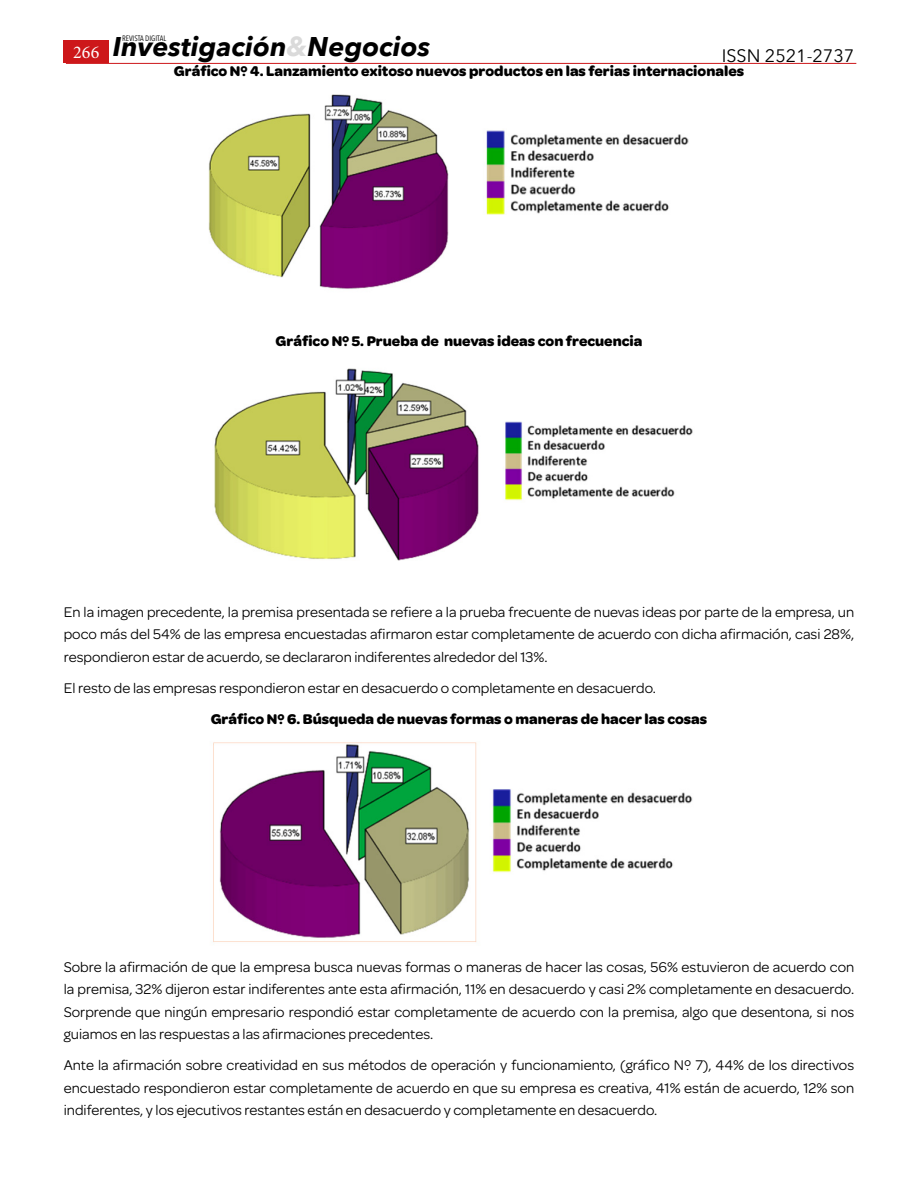
<style>
.page{position:relative;width:918px;height:1188px;background:#fff}
.page>*{position:absolute;margin:0;border:0;box-sizing:border-box;transform-origin:0 0}
.t1{font:italic 700 27px "Avenir Next";color:#000}
.t2{font:18px "Avenir Next";color:#000}
.t3{font:18px "Minion Pro";color:#fff}
.t4{font:15px/22.5px "Omnes";color:#000;text-align:justify}
.t5{font:700 15px "Omnes";color:#000}
.t6{font:7.8px "Avenir Next Condensed";color:#000}
.s1{color:#dadada}
</style>
<div class="page">
<hr style="left:66px;top:63px;width:790px;height:1px;background:#cd171a">
<div style="left:64px;top:41px;width:45px;height:22px;background:#cd171a"></div>
<img style="left:208px;top:94px;width:481px;height:195px">
<img style="left:214px;top:368px;width:479px;height:193px">
<img style="left:213px;top:742px;width:480px;height:200px">
<p class="t6" style="left:122px;top:31px;width:46px">REVISTA DIGITAL</p>
<h1 class="t1" style="left:113px;top:23px;width:319px">Investigación<span class="s1">&amp;</span>Negocios</h1>
<p class="t3" style="left:73px;top:41px;width:28px">266</p>
<p class="t2" style="left:722px;top:40px;width:134px">ISSN 2521-2737</p>
<p class="t5" style="left:174px;top:60px;width:572px">Gráfico Nº 4. Lanzamiento exitoso nuevos productos en las ferias internacionales</p>
<p class="t5" style="left:276px;top:330px;width:368px">Gráfico Nº 5. Prueba de nuevas ideas con frecuencia</p>
<p class="t4" style="left:64px;top:600px;width:792px">En la imagen precedente, la premisa presentada se refiere a la prueba frecuente de nuevas ideas por parte de la empresa, un poco más del 54% de las empresa encuestadas afirmaron estar completamente de acuerdo con dicha afirmación, casi 28%, respondieron estar de acuerdo, se declararon indiferentes alrededor del 13%.</p>
<p class="t4" style="left:64px;top:676px;width:594px">El resto de las empresas respondieron estar en desacuerdo o completamente en desacuerdo.</p>
<p class="t5" style="left:211px;top:708px;width:498px">Gráfico Nº 6. Búsqueda de nuevas formas o maneras de hacer las cosas</p>
<p class="t4" style="left:64px;top:955px;width:792px">Sobre la afirmación de que la empresa busca nuevas formas o maneras de hacer las cosas, 56% estuvieron de acuerdo con la premisa, 32% dijeron estar indiferentes ante esta afirmación, 11% en desacuerdo y casi 2% completamente en desacuerdo.<br>Sorprende que ningún empresario respondió estar completamente de acuerdo con la premisa, algo que desentona, si nos guiamos en las respuestas a las afirmaciones precedentes.</p>
<p class="t4" style="left:64px;top:1053px;width:792px">Ante la afirmación sobre creatividad en sus métodos de operación y funcionamiento, (gráfico Nº 7), 44% de los directivos encuestado respondieron estar completamente de acuerdo en que su empresa es creativa, 41% están de acuerdo, 12% son indiferentes, y los ejecutivos restantes están en desacuerdo y completamente en desacuerdo.</p>
</div>
